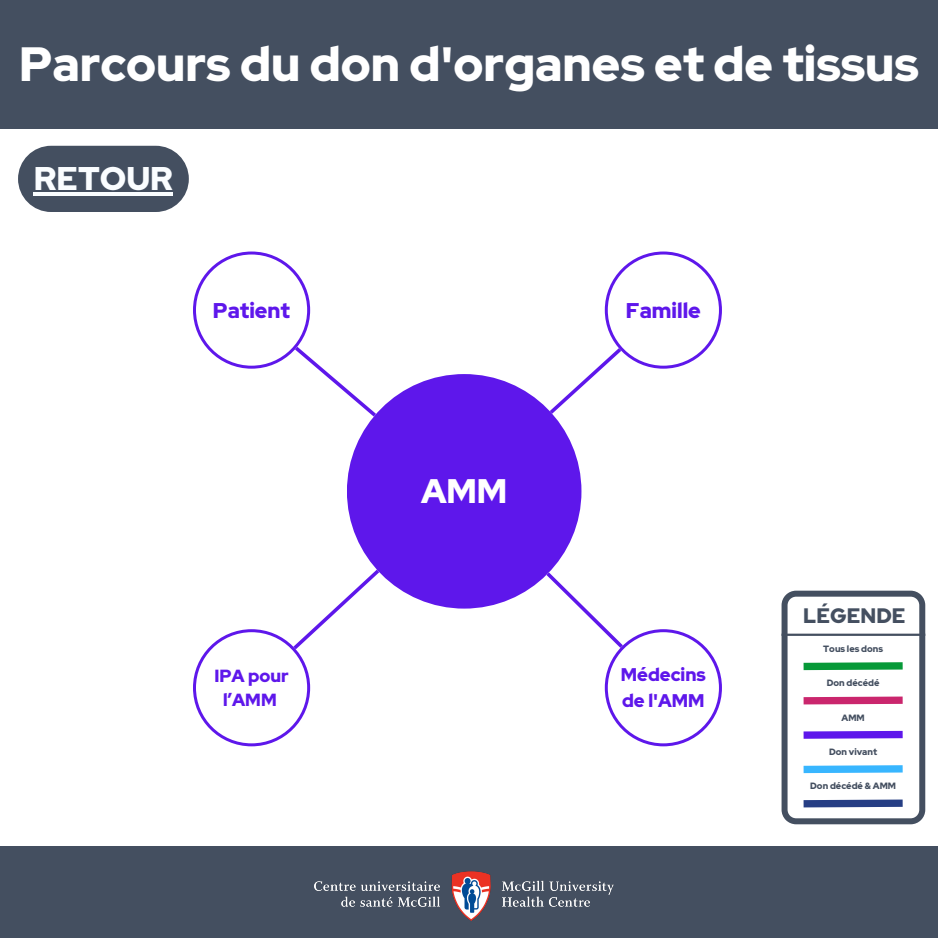
<style>
.page{position:relative;width:938px;height:938px;background:#fff}
.page>*{position:absolute;margin:0;border:0;box-sizing:border-box;transform-origin:0 0}
.t1{font:900 47.9px "Red Hat Display";color:#fff}
.t2{font:900 33.92px "Red Hat Display";color:#fff}
.t3{font:900 32.65px "Red Hat Display";color:#fafdff}
.t4{font:900 21.25px "Red Hat Display";color:#5e17eb}
.t5{font:900 20.85px "Red Hat Display";color:#444f60}
.t6{font:900 18.25px/25.5px "Red Hat Display";color:#5e17eb}
.t7{font:900 17.5px/24.4px "Red Hat Display";color:#5e17eb;text-align:center}
.t8{font:900 9.1px "Red Hat Display";color:#444f60}
</style>
<div class="page">
<hr style="left:450px;top:937px;width:56px;height:1px;background:#263e84">
<div style="left:347px;top:374px;width:234px;height:234px;background:#5e17eb;border-radius:50%"></div>
<svg style="left:542px;top:568px;width:180px;height:178px"></svg>
<svg style="left:546px;top:251px;width:176px;height:166px"></svg>
<svg style="left:193px;top:251px;width:187px;height:169px"></svg>
<svg style="left:193px;top:566px;width:190px;height:180px"></svg>
<div style="left:0;top:846px;width:937px;height:91px;background:#444f60"></div>
<img style="left:315px;top:871px;width:299px;height:49px">
<svg style="left:781px;top:590px;width:145px;height:234px"></svg>
<div style="left:0;top:0;width:938px;height:129px;background:#444f60"></div>
<div style="left:18px;top:146px;width:171px;height:66px;background:#444f60;border-radius:33px"></div>
<hr style="left:34px;top:192px;width:139px;height:3px;background:#fafdff">
<p class="t1" style="left:19px;top:33px;width:901px">Parcours du don d'organes et de tissus</p>
<p class="t3" style="left:34px;top:157px;width:141px">RETOUR</p>
<p class="t4" style="left:213px;top:296px;width:79px">Patient</p>
<p class="t7" style="left:214px;top:663px;width:76px">IPA pour l’AMM</p>
<h2 class="t2" style="left:421px;top:469px;width:88px">AMM</h2>
<h4 class="t4" style="left:626px;top:296px;width:76px">Famille</h4>
<h4 class="t6" style="left:621px;top:662px;width:86px">Médecins de l'AMM</h4>
<h3 class="t5" style="left:803px;top:601px;width:104px">LÉGENDE</h3>
<p class="t8" style="left:823px;top:642px;width:61px">Tous les dons</p>
<h2 class="t8" style="left:826px;top:677px;width:54px">Don décédé</h2>
<p class="t8" style="left:841px;top:711px;width:25px">AMM</p>
<h5 class="t8" style="left:829px;top:745px;width:50px">Don vivant</h5>
<h5 class="t8" style="left:810px;top:780px;width:87px">Don décédé &amp; AMM</h5>
</div>
